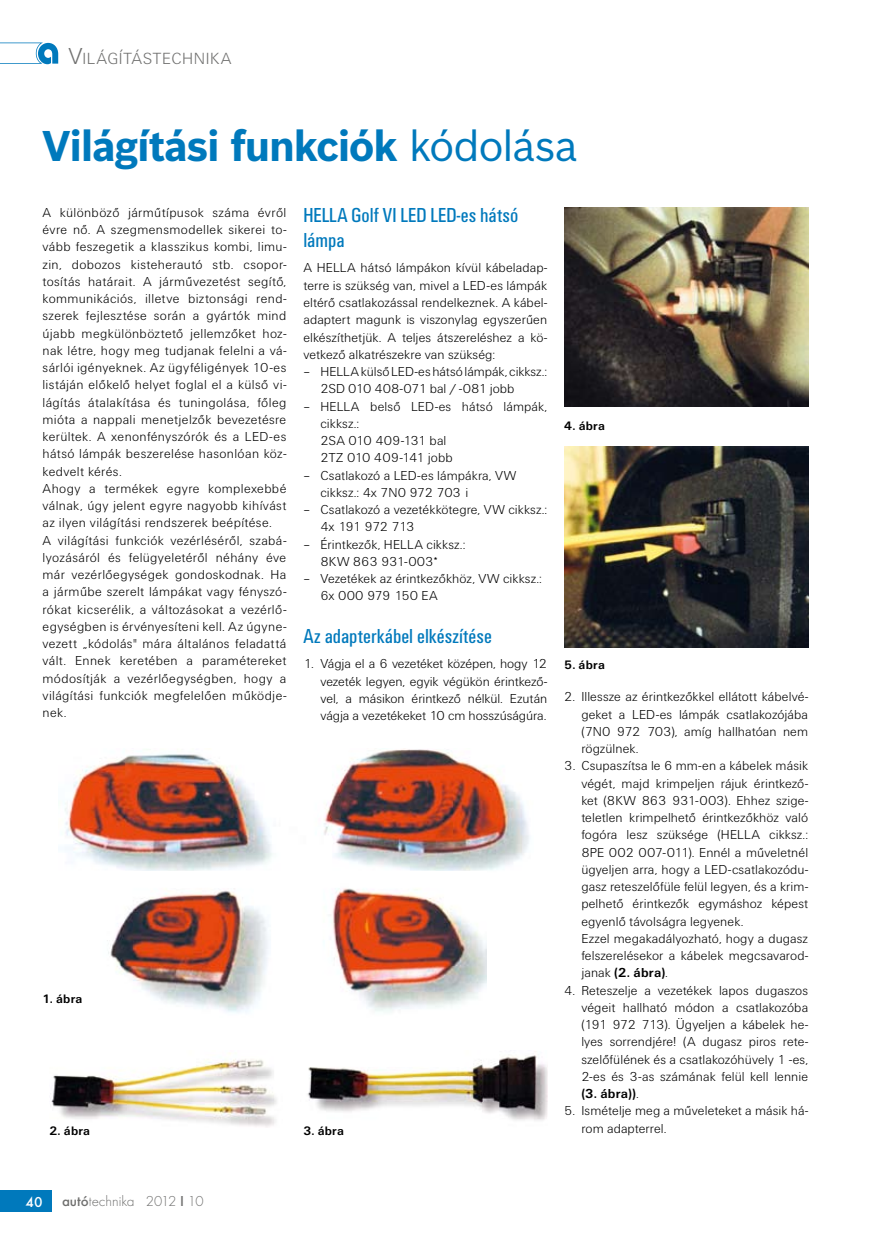
<style>
.page{position:relative;width:872px;height:1246px;background:#fff}
.page>*{position:absolute;margin:0;border:0;box-sizing:border-box;transform-origin:0 0}
.t1{font:700 42px "Bosch Sans East";letter-spacing:-.03em;color:#0079bc}
.t2{font:21px/25.2px "U001 Con";letter-spacing:.005em;color:#0079bc}
.t3{font:16.8px "U001 Lig";letter-spacing:.04em;color:#70706f}
.t4{font:300 15px "Futura TOT";color:#70706f}
.t5{font:500 15px "Futura TOT";color:#fff}
.t6{font:13.5px/17.2px "U001 Lig";letter-spacing:.015em;color:#000}
.t7{font:700 13.5px "U001";letter-spacing:.015em;color:#000}
.t8{font:700 12.75px "U001";letter-spacing:.015em;color:#000}
.s1{font-size:24px}
.s2{font-weight:400}
.s3{font-family:"U001 Lig";font-weight:400}
.s4{font-weight:500}
</style>
<div class="page">
<div style="left:0;top:1191px;width:51px;height:21px;background:#0079bc"></div>
<svg style="left:0;top:43px;width:58px;height:21px"></svg>
<img style="left:65px;top:749px;width:465px;height:122px">
<img style="left:107px;top:888px;width:380px;height:125px">
<img style="left:564px;top:207px;width:244px;height:200px">
<img style="left:564px;top:446px;width:244px;height:201px">
<img style="left:50px;top:1053px;width:497px;height:74px">
<p class="t3" style="left:68px;top:49px;width:165px"><span class="s1">V</span>ILÁGÍTÁSTECHNIKA</p>
<h1 class="t1" style="left:43px;top:120px;width:536px">Világítási funkciók <span class="s2">kódolása</span></h1>
<p class="t6" style="left:43px;top:204px;width:245px">A különböző járműtípusok száma évről évre nő. A szegmensmodellek sikerei to&shy;vább feszegetik a klasszikus kombi, limu&shy;zin, dobozos kisteherautó stb. csopor&shy;tosítás határait. A járművezetést segítő, kommunikációs, illetve biztonsági rend&shy;szerek fejlesztése során a gyártók mind újabb megkülönböztető jellemzőket hoz&shy;nak létre, hogy meg tudjanak felelni a vá&shy;sárlói igényeknek. Az ügyféligények 10-es listáján előkelő helyet foglal el a külső vi&shy;lágítás átalakítása és tuningolása, főleg mióta a nappali menetjelzők bevezetésre kerültek. A xenonfényszórók és a LED-es hátsó lámpák beszerelése hasonlóan köz&shy;kedvelt kérés.<br>Ahogy a termékek egyre komplexebbé válnak, úgy jelent egyre nagyobb kihívást az ilyen világítási rendszerek beépítése.<br>A világítási funkciók vezérléséről, szabá&shy;lyozásáról és felügyeletéről néhány éve már vezérlőegységek gondoskodnak. Ha a járműbe szerelt lámpákat vagy fényszó&shy;rókat kicserélik, a változásokat a vezérlő&shy;egységben is érvényesíteni kell. Az úgyne&shy;vezett „kódolás" mára általános feladattá vált. Ennek keretében a paramétereket módosítják a vezérlőegységben, hogy a világítási funkciók megfelelően működje&shy;nek.</p>
<h2 class="t2" style="left:303px;top:202px;width:216px">HELLA Golf VI LED LED-es hátsó lámpa</h2>
<p class="t6" style="left:303px;top:260px;width:245px;text-align:justify">A HELLA hátsó lámpákon kívül kábeladap&shy;terre is szükség van, mivel a LED-es lámpák eltérő csatlakozással rendelkeznek. A kábel&shy;adaptert magunk is viszonylag egyszerűen elkészíthetjük. A teljes átszereléshez a kö&shy;vetkező alkatrészekre van szükség:</p>
<p class="t6" style="left:320px;top:363px;width:228px;text-indent:-17px">– HELLA külső LED-es hátsó lámpák, cikksz.:<br>2SD 010 408-071 bal / -081 jobb</p>
<p class="t6" style="left:320px;top:398px;width:228px;text-indent:-17px">– HELLA belső LED-es hátsó lámpák, cikksz.:<br>2SA 010 409-131 bal<br>2TZ 010 409-141 jobb</p>
<p class="t6" style="left:320px;top:467px;width:197px;text-indent:-17px">– Csatlakozó a LED-es lámpákra, VW cikksz.: 4x 7N0 972 703 i</p>
<p class="t6" style="left:320px;top:501px;width:228px;text-indent:-17px">– Csatlakozó a vezetékkötegre, VW cikksz.:<br>4x 191 972 713</p>
<p class="t6" style="left:320px;top:536px;width:146px;text-indent:-17px">– Érintkezők, HELLA cikksz.:<br>8KW 863 931-003*</p>
<p class="t6" style="left:320px;top:570px;width:223px;text-indent:-17px">– Vezetékek az érintkezőkhöz, VW cikksz.:<br>6x 000 979 150 EA</p>
<h2 class="t2" style="left:303px;top:623px;width:190px">Az adapterkábel elkészítése</h2>
<p class="t6" style="left:320px;top:655px;width:228px;text-align:justify;text-indent:-17px">1. Vágja el a 6 vezetéket középen, hogy 12 vezeték legyen, egyik végükön érintkező&shy;vel, a másikon érintkező nélkül. Ezután vágja a vezetékeket 10 cm hosszúságúra.</p>
<p class="t8" style="left:43px;top:991px;width:41px">1. ábra</p>
<p class="t8" style="left:49px;top:1124px;width:42px">2. ábra</p>
<p class="t8" style="left:303px;top:1124px;width:42px">3. ábra</p>
<p class="t8" style="left:564px;top:419px;width:42px">4. ábra</p>
<p class="t8" style="left:564px;top:657px;width:42px">5. ábra</p>
<p class="t6" style="left:581px;top:688px;width:228px;text-align:justify;text-indent:-17px">2. Illessze az érintkezőkkel ellátott kábelvé&shy;geket a LED-es lámpák csatlakozójába (7N0 972 703), amíg hallhatóan nem rögzülnek.</p>
<p class="t6" style="left:581px;top:757px;width:228px;text-indent:-17px">3. Csupaszítsa le 6 mm-en a kábelek másik végét, majd krimpeljen rájuk érintkező&shy;ket (8KW 863 931-003). Ehhez szige&shy;teletlen krimpelhető érintkezőkhöz való fogóra lesz szüksége (HELLA cikksz.:<br>8PE 002 007-011). Ennél a műveletnél ügyeljen arra, hogy a LED-csatlakozódu&shy;gasz reteszelőfüle felül legyen, és a krim&shy;pelhető érintkezők egymáshoz képest egyenlő távolságra legyenek.<br>Ezzel megakadályozható, hogy a dugasz felszerelésekor a kábelek megcsavarod-</p>
<p class="t7" style="left:581px;top:965px;width:88px"><span class="s3">janak</span> (2. ábra)<span class="s3">.</span></p>
<p class="t6" style="left:581px;top:982px;width:228px;text-align:justify;text-indent:-17px">4. Reteszelje a vezetékek lapos dugaszos végeit hallható módon a csatlakozóba (191 972 713). Ügyeljen a kábelek he&shy;lyes sorrendjére! (A dugasz piros rete&shy;szelőfülének és a csatlakozóhüvely 1 -es, 2-es és 3-as számának felül kell lennie</p>
<p class="t7" style="left:581px;top:1086px;width:59px">(3. ábra))<span class="s3">.</span></p>
<p class="t6" style="left:581px;top:1102px;width:228px;text-indent:-17px">5. Ismételje meg a műveleteket a másik há&shy;rom adapterrel.</p>
<p class="t5" style="left:26px;top:1193px;width:19px">40</p>
<p class="t4" style="left:62px;top:1193px;width:143px"><span class="s4">autó</span>technika 2012 <span class="s4">I</span> 10</p>
</div>
